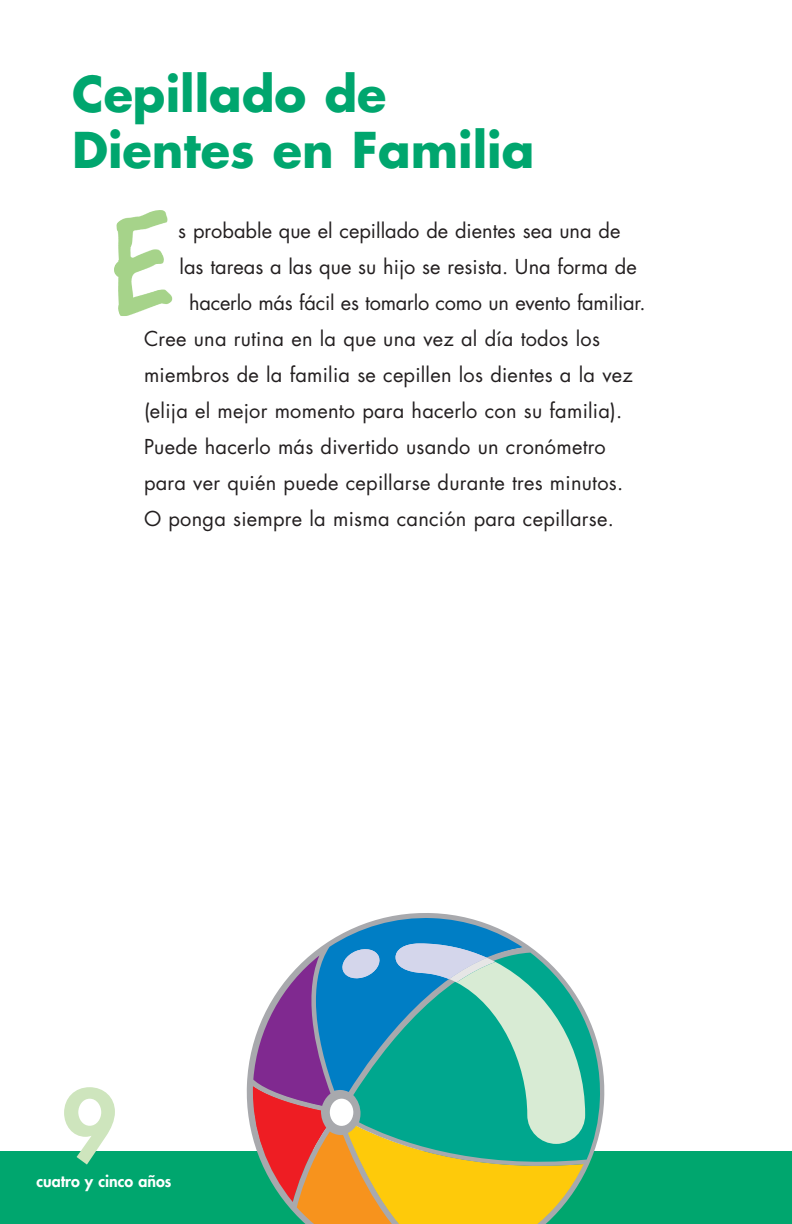
<style>
.page{position:relative;width:792px;height:1224px;background:#fff}
.page>*{position:absolute;margin:0;border:0;box-sizing:border-box;transform-origin:0 0}
.t1{font:800 96px "Futura";color:#cee5bd}
.t2{font:700 48px/56px "Futura";color:#00a66e}
.t3{font:20px "Futura";letter-spacing:.01em;color:#231f20}
.t4{font:20px "Futura";letter-spacing:-.01em;color:#231f20}
.t5{font:800 16px "Futura";color:#fff}
</style>
<div class="page">
<div style="left:0;top:1152px;width:792px;height:72px;background:#00a66e"></div>
<img style="left:114px;top:210px;width:59px;height:106px">
<svg style="left:243px;top:913px;width:365px;height:260px"></svg>
<svg style="left:251px;top:943px;width:334px;height:281px;background:#7ea488"></svg>
<h2 class="t2" style="left:72px;top:70px;width:464px">Cepillado de<br>Dientes en Familia</h2>
<p class="t3" style="left:178px;top:222px;width:444px">s probable que el cepillado de dientes sea una de</p>
<p class="t3" style="left:180px;top:258px;width:459px">las tareas a las que su hijo se resista. Una forma de</p>
<p class="t4" style="left:189px;top:294px;width:458px">hacerlo más fácil es tomarlo como un evento familiar.</p>
<p class="t3" style="left:144px;top:330px;width:458px">Cree una rutina en la que una vez al día todos los</p>
<p class="t3" style="left:144px;top:366px;width:490px">miembros de la familia se cepillen los dientes a la vez</p>
<p class="t3" style="left:144px;top:402px;width:480px">(elija el mejor momento para hacerlo con su familia).</p>
<p class="t3" style="left:144px;top:438px;width:463px">Puede hacerlo más divertido usando un cronómetro</p>
<p class="t3" style="left:144px;top:474px;width:481px">para ver quién puede cepillarse durante tres minutos.</p>
<p class="t3" style="left:144px;top:510px;width:471px">O ponga siempre la misma canción para cepillarse.</p>
<h1 class="t1" style="left:62px;top:1080px;width:57px">9</h1>
<p class="t5" style="left:36px;top:1174px;width:136px">cuatro y cinco años</p>
</div>
